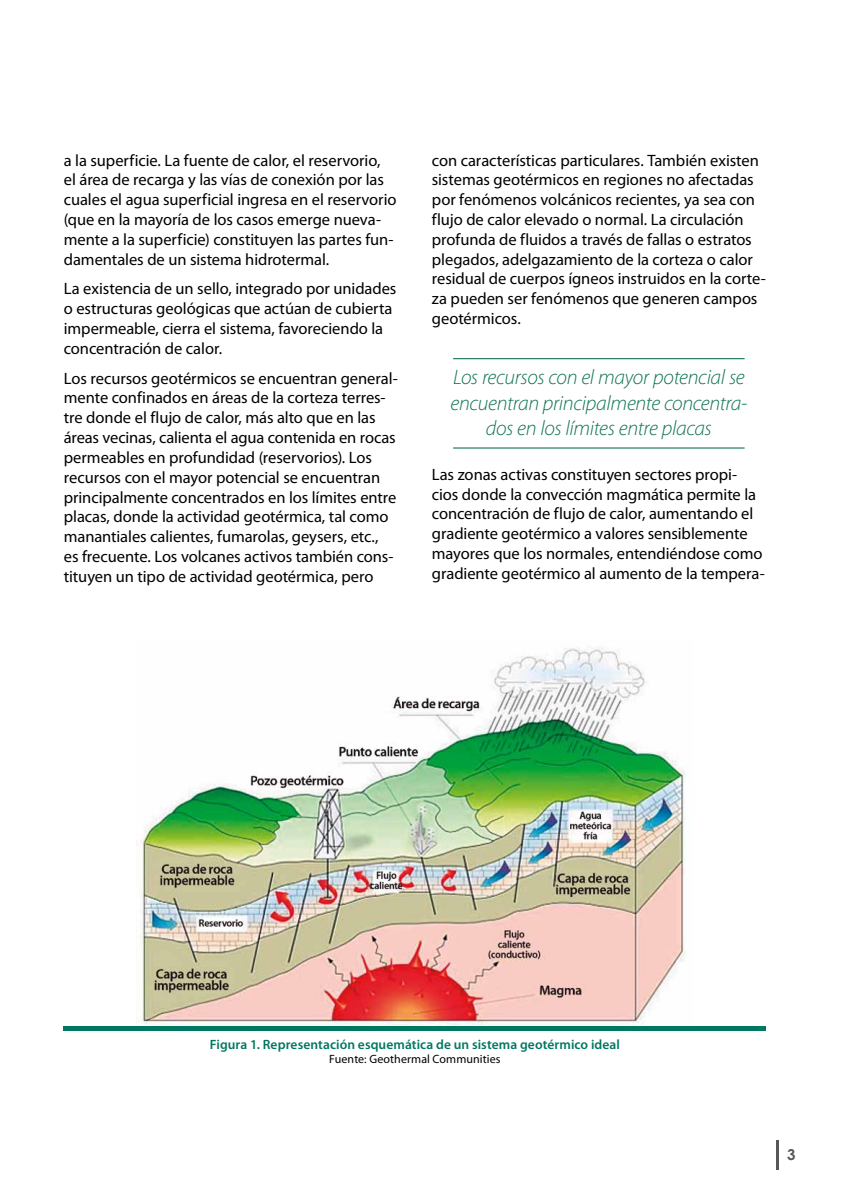
<style>
.page{position:relative;width:851px;height:1191px;background:#fff}
.page>*{position:absolute;margin:0;border:0;box-sizing:border-box;transform-origin:0 0}
.t1{font:italic 300 21px/25.2px "Myriad Pro";letter-spacing:-.015em;color:#137455;text-align:center}
.t2{font:16.5px/19.8px "Myriad Pro";letter-spacing:-.005em;color:#000}
.t3{font:700 15px "Century Gothic";color:#575756}
.t4{font:600 13.5px "Myriad Pro";letter-spacing:.005em;color:#007760}
.t5{font:12px "Myriad Pro";letter-spacing:.005em;color:#000}
</style>
<div class="page">
<hr style="left:776px;top:1140px;width:2px;height:29px;background:#575756">
<hr style="left:453px;top:358px;width:291px;height:1px;background:#137455">
<hr style="left:453px;top:447px;width:291px;height:1px;background:#137455">
<img style="left:136px;top:647px;width:550px;height:379px">
<hr style="left:64px;top:1026px;width:701px;height:4px;background:#007760">
<p class="t2" style="left:64px;top:150px;width:334px">a la superficie. La fuente de calor, el reservorio, el área de recarga y las vías de conexión por las cuales el agua superficial ingresa en el reservorio (que en la mayoría de los casos emerge nueva&shy;mente a la superficie) constituyen las partes fun&shy;damentales de un sistema hidrotermal.</p>
<p class="t2" style="left:64px;top:279px;width:334px">La existencia de un sello, integrado por unidades o estructuras geológicas que actúan de cubierta impermeable, cierra el sistema, favoreciendo la concentración de calor.</p>
<p class="t2" style="left:64px;top:368px;width:335px">Los recursos geotérmicos se encuentran general&shy;mente confinados en áreas de la corteza terres&shy;tre donde el flujo de calor, más alto que en las áreas vecinas, calienta el agua contenida en rocas permeables en profundidad (reservorios). Los recursos con el mayor potencial se encuentran principalmente concentrados en los límites entre placas, donde la actividad geotérmica, tal como manantiales calientes, fumarolas, geysers, etc.,<br>es frecuente. Los volcanes activos también cons&shy;tituyen un tipo de actividad geotérmica, pero</p>
<p class="t2" style="left:432px;top:150px;width:335px">con características particulares. También existen sistemas geotérmicos en regiones no afectadas por fenómenos volcánicos recientes, ya sea con flujo de calor elevado o normal. La circulación profunda de fluidos a través de fallas o estratos plegados, adelgazamiento de la corteza o calor residual de cuerpos ígneos instruidos en la corte&shy;za pueden ser fenómenos que generen campos geotérmicos.</p>
<p class="t1" style="left:450px;top:365px;width:298px">Los recursos con el mayor potencial se encuentran principalmente concentra&shy;dos en los límites entre placas</p>
<p class="t2" style="left:432px;top:464px;width:334px">Las zonas activas constituyen sectores propi&shy;cios donde la convección magmática permite la concentración de flujo de calor, aumentando el gradiente geotérmico a valores sensiblemente mayores que los normales, entendiéndose como gradiente geotérmico al aumento de la tempera-</p>
<p class="t4" style="left:210px;top:1037px;width:411px">Figura 1. Representación esquemática de un sistema geotérmico ideal</p>
<p class="t5" style="left:329px;top:1052px;width:173px">Fuente: Geothermal Communities</p>
<p class="t3" style="left:787px;top:1143px;width:10px">3</p>
</div>
